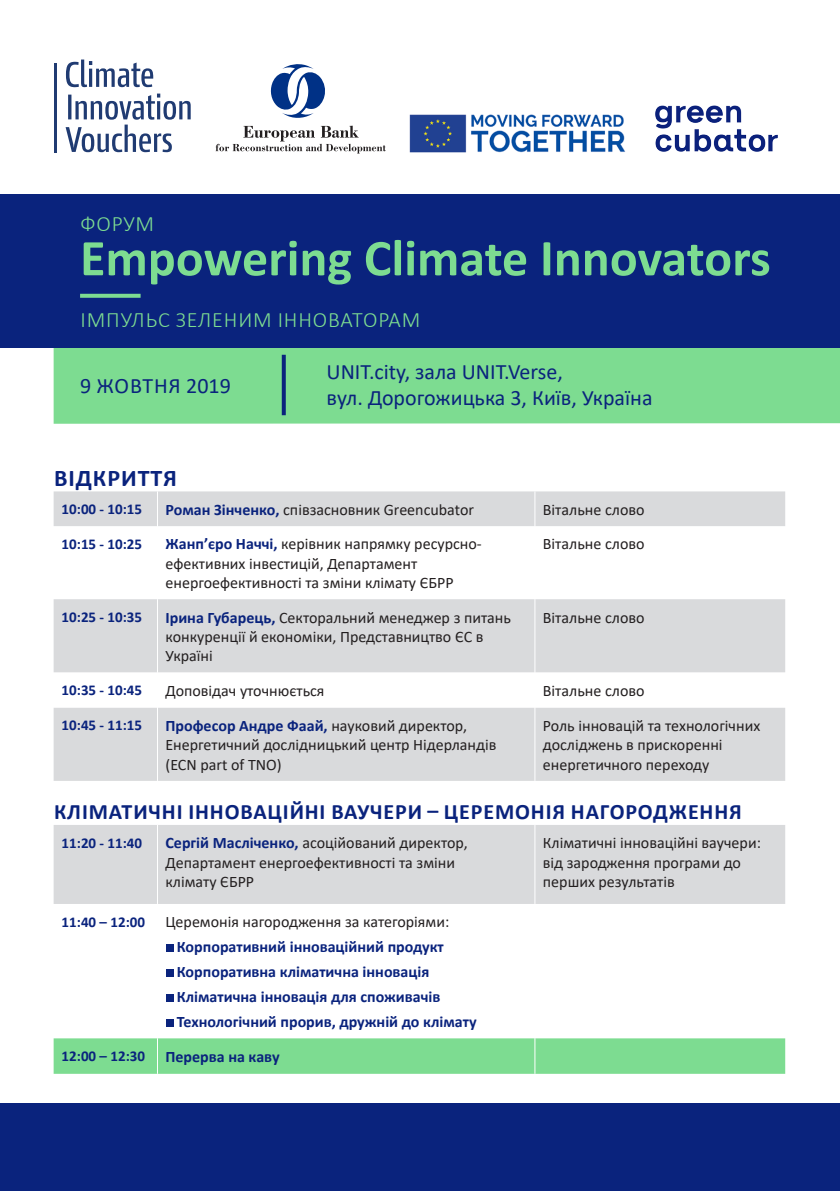
<style>
.page{position:relative;width:840px;height:1191px;background:#fff}
.page>*{position:absolute;margin:0;border:0;box-sizing:border-box;transform-origin:0 0}
.t1{font:700 52px "Calibri";color:#7ddc91}
.t2{font:700 24px "Calibri";letter-spacing:.04em;color:#0a237d}
.t3{font:22px "Calibri";color:#0a237d}
.t4{font:700 22px "Calibri";letter-spacing:.04em;color:#0a237d}
.t5{font:300 22px "Calibri";letter-spacing:.04em;color:#7ddc91}
.Paragraph_Style_1{font:16px/19.2px "Calibri";color:#231f20}
.t6{font:700 16px "Calibri";color:#0a237d}
.Paragraph_Style_1-2{font:700 15px "Calibri";color:#0a237d}
.s1{font-weight:700;color:#0a237d}
</style>
<div class="page">
<div style="left:54px;top:346px;width:785px;height:78px;background:#7ddc91"></div>
<div style="left:0;top:194px;width:839px;height:153px;background:#0a237d"></div>
<svg style="left:54px;top:491px;width:730px;height:413px"></svg>
<svg style="left:54px;top:599px;width:730px;height:182px;fill:#d9dadc"></svg>
<div style="left:54px;top:1038px;width:730px;height:35px;background:#7ddc91"></div>
<hr style="left:157px;top:491px;width:1px;height:35px;background:#fff">
<hr style="left:534px;top:491px;width:1px;height:35px;background:#fff">
<hr style="left:157px;top:526px;width:1px;height:73px;background:#fff">
<hr style="left:534px;top:526px;width:1px;height:73px;background:#fff">
<hr style="left:157px;top:599px;width:1px;height:73px;background:#fff">
<hr style="left:534px;top:599px;width:1px;height:73px;background:#fff">
<hr style="left:157px;top:672px;width:1px;height:36px;background:#fff">
<hr style="left:534px;top:672px;width:1px;height:36px;background:#fff">
<hr style="left:157px;top:708px;width:1px;height:73px;background:#fff">
<hr style="left:534px;top:708px;width:1px;height:73px;background:#fff">
<hr style="left:157px;top:825px;width:1px;height:79px;background:#fff">
<hr style="left:534px;top:825px;width:1px;height:79px;background:#fff">
<hr style="left:157px;top:1038px;width:1px;height:35px;background:#fff">
<hr style="left:534px;top:1038px;width:1px;height:35px;background:#fff">
<div style="left:166px;top:944px;width:8px;height:8px;background:#0a237d"></div>
<div style="left:166px;top:969px;width:8px;height:8px;background:#0a237d"></div>
<div style="left:166px;top:994px;width:8px;height:8px;background:#0a237d"></div>
<div style="left:166px;top:1019px;width:8px;height:8px;background:#0a237d"></div>
<img style="left:655px;top:105px;width:123px;height:47px">
<img style="left:409px;top:114px;width:217px;height:39px">
<svg style="left:66px;top:94px;width:124px;height:58px"></svg>
<svg style="left:66px;top:60px;width:87px;height:27px"></svg>
<hr style="left:54px;top:63px;width:2px;height:89px;background:#203b72">
<svg style="left:281px;top:355px;width:4px;height:60px"></svg>
<div style="left:0;top:1103px;width:839px;height:88px;background:#0a237d"></div>
<svg style="left:215px;top:126px;width:170px;height:28px"></svg>
<svg style="left:270px;top:64px;width:55px;height:54px"></svg>
<svg style="left:80px;top:294px;width:60px;height:4px"></svg>
<p class="t5" style="left:80px;top:210px;width:75px">ФОРУМ</p>
<p class="t1" style="left:80px;top:221px;width:691px">Empowering Climate Innovators</p>
<p class="t5" style="left:80px;top:306px;width:341px">ІМПУЛЬС ЗЕЛЕНИМ ІННОВАТОРАМ</p>
<p class="t3" style="left:326px;top:356px;width:238px">UNIT.city, зала UNIT.Verse,</p>
<p class="t3" style="left:326px;top:383px;width:327px">вул. Дорогожицька 3, Київ, Україна</p>
<p class="t3" style="left:80px;top:370px;width:152px">9 ЖОВТНЯ 2019</p>
<p class="t2" style="left:54px;top:461px;width:124px">ВІДКРИТТЯ</p>
<p class="Paragraph_Style_1-2" style="left:62px;top:498px;width:82px">10:00 - 10:15</p>
<p class="Paragraph_Style_1" style="left:165px;top:499px;width:310px"><span class="s1">Роман Зінченко,</span> співзасновник Greencubator</p>
<p class="Paragraph_Style_1" style="left:542px;top:499px;width:103px">Вітальне слово</p>
<p class="Paragraph_Style_1-2" style="left:62px;top:533px;width:82px">10:15 - 10:25</p>
<p class="Paragraph_Style_1" style="left:165px;top:534px;width:317px"><span class="s1">Жанп’єро Наччі,</span> керівник напрямку ресурсно&shy;ефективних інвестицій, Департамент енергоефективності та зміни клімату ЄБРР</p>
<p class="Paragraph_Style_1" style="left:542px;top:534px;width:103px">Вітальне слово</p>
<p class="Paragraph_Style_1-2" style="left:62px;top:606px;width:82px">10:25 - 10:35</p>
<p class="Paragraph_Style_1" style="left:165px;top:607px;width:347px"><span class="s1">Ірина Губарець,</span> Секторальний менеджер з питань конкуренції й економіки, Представництво ЄС в<br>Україні</p>
<p class="Paragraph_Style_1" style="left:542px;top:607px;width:103px">Вітальне слово</p>
<p class="Paragraph_Style_1-2" style="left:62px;top:679px;width:82px">10:35 - 10:45</p>
<p class="Paragraph_Style_1" style="left:165px;top:680px;width:160px">Доповідач уточнюється</p>
<p class="Paragraph_Style_1" style="left:542px;top:680px;width:103px">Вітальне слово</p>
<p class="Paragraph_Style_1-2" style="left:62px;top:715px;width:82px">10:45 - 11:15</p>
<p class="Paragraph_Style_1" style="left:165px;top:716px;width:332px"><span class="s1">Професор Андре Фаай,</span> науковий директор,<br>Енергетичний дослідницький центр Нідерландів (ECN part of TNO)</p>
<p class="Paragraph_Style_1" style="left:542px;top:716px;width:219px">Роль інновацій та технологічних досліджень в прискоренні енергетичного переходу</p>
<p class="t4" style="left:54px;top:796px;width:688px">КЛІМАТИЧНІ ІННОВАЦІЙНІ ВАУЧЕРИ – ЦЕРЕМОНІЯ НАГОРОДЖЕННЯ</p>
<p class="Paragraph_Style_1-2" style="left:62px;top:832px;width:82px">11:20 - 11:40</p>
<p class="Paragraph_Style_1" style="left:165px;top:833px;width:304px"><span class="s1">Сергій Масліченко,</span> асоційований директор,<br>Департамент енергоефективності та зміни</p>
<p class="Paragraph_Style_1" style="left:165px;top:871px;width:90px">клімату ЄБРР</p>
<p class="Paragraph_Style_1" style="left:542px;top:833px;width:219px">Кліматичні інноваційні ваучери: від зародження програми до перших результатів</p>
<p class="Paragraph_Style_1-2" style="left:62px;top:911px;width:85px">11:40 – 12:00</p>
<p class="Paragraph_Style_1" style="left:165px;top:912px;width:285px">Церемонія нагородження за категоріями:</p>
<p class="t6" style="left:177px;top:935px;width:268px">Корпоративний інноваційний продукт</p>
<p class="t6" style="left:177px;top:960px;width:254px">Корпоративна кліматична інновація</p>
<p class="t6" style="left:177px;top:985px;width:265px">Кліматична інновація для споживачів</p>
<p class="t6" style="left:177px;top:1010px;width:301px">Технологічний прорив, дружній до клімату</p>
<p class="Paragraph_Style_1-2" style="left:62px;top:1045px;width:85px">12:00 – 12:30</p>
<p class="t6" style="left:165px;top:1045px;width:116px">Перерва на каву</p>
</div>
